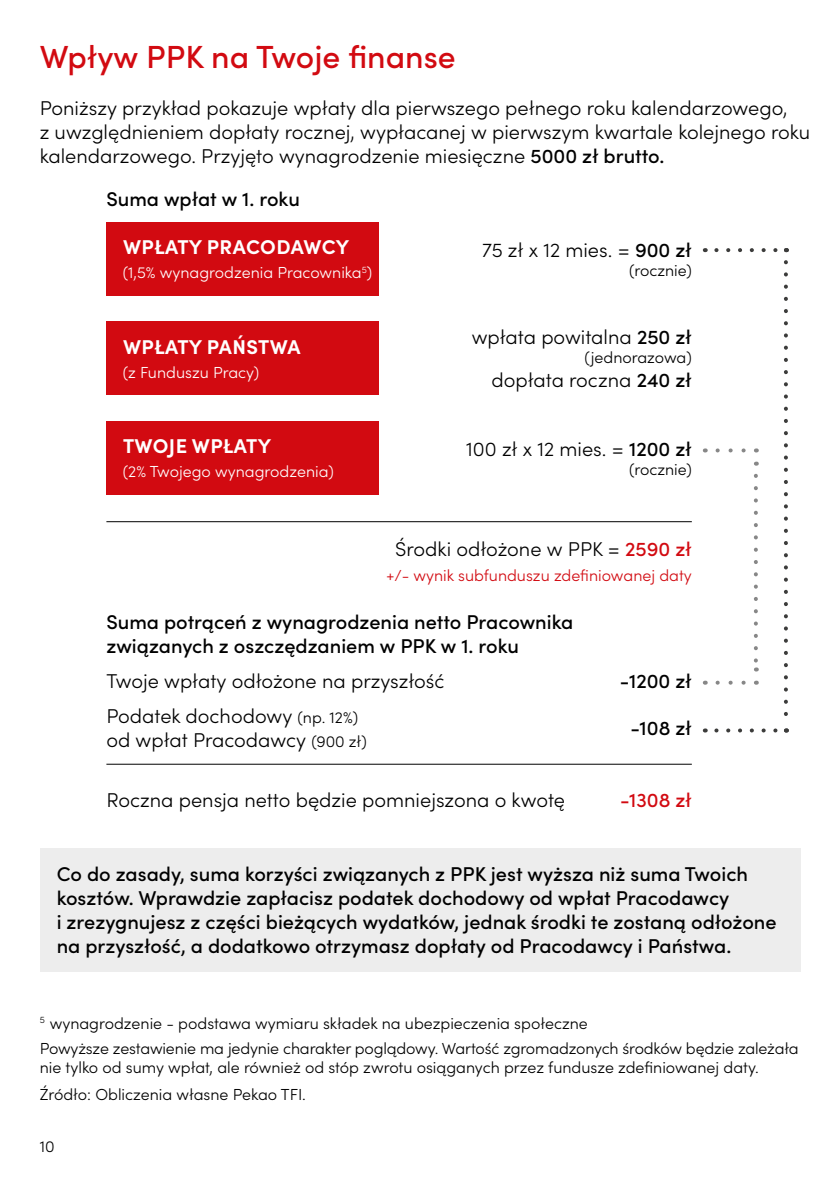
<style>
.page{position:relative;width:840px;height:1191px;background:#fff}
.page>*{position:absolute;margin:0;border:0;box-sizing:border-box;transform-origin:0 0}
.t1{font:500 32px "Sofia Pro";color:#d20a11}
.t2{font:300 20px/24px "Sofia Pro";color:#000}
.t3{font:500 20px/24px "Sofia Pro";color:#000}
.t4{font:700 20px "Sofia Pro";letter-spacing:.02em;color:#fff}
.t5{font:500 20px "Sofia Pro";color:#d20a11}
.t6{font:300 16px/19.2px "Sofia Pro";color:#000}
.t7{font:300 16px "Sofia Pro";color:#fff}
.t8{font:300 16px "Sofia Pro";color:#d20a11}
.s1{font-weight:500}
.s2{font-weight:500;color:#d20a11}
.s3{font-size:16px}
</style>
<div class="page">
<div style="left:40px;top:848px;width:759px;height:123px;background:#ededed"></div>
<div style="left:106px;top:321px;width:272px;height:74px;background:#d20a11"></div>
<div style="left:106px;top:421px;width:272px;height:74px;background:#d20a11"></div>
<div style="left:106px;top:222px;width:272px;height:74px;background:#d20a11"></div>
<hr style="left:106px;top:763px;width:585px;height:1px;background:#000">
<hr style="left:106px;top:521px;width:585px;height:1px;background:#000">
<svg style="left:716px;top:248px;width:62px;height:4px"></svg>
<svg style="left:716px;top:262px;width:71px;height:470px"></svg>
<h1 class="t1" style="left:40px;top:34px;width:417px">Wpływ PPK na Twoje finanse</h1>
<p class="t2" style="left:40px;top:95px;width:771px">Poniższy przykład pokazuje wpłaty dla pierwszego pełnego roku kalendarzowego,<br>z uwzględnieniem dopłaty rocznej, wypłacanej w pierwszym kwartale kolejnego roku kalendarzowego. Przyjęto wynagrodzenie miesięczne <span class="s1">5000 zł brutto.</span></p>
<p class="t3" style="left:106px;top:186px;width:195px">Suma wpłat w 1. roku</p>
<p class="t4" style="left:123px;top:232px;width:228px">WPŁATY PRACODAWCY</p>
<p class="t7" style="left:123px;top:261px;width:251px">(1,5% wynagrodzenia Pracownika<sup>5</sup>)</p>
<p class="t4" style="left:123px;top:331px;width:179px">WPŁATY PAŃSTWA</p>
<p class="t7" style="left:123px;top:360px;width:138px">(z Funduszu Pracy)</p>
<p class="t4" style="left:123px;top:431px;width:150px">TWOJE WPŁATY</p>
<p class="t7" style="left:123px;top:460px;width:212px">(2% Twojego wynagrodzenia)</p>
<p class="t2" style="left:482px;top:236px;width:211px">75 zł x 12 mies. = <span class="s1">900 zł</span></p>
<p class="t6" style="left:628px;top:260px;width:64px">(rocznie)</p>
<p class="t2" style="left:471px;top:324px;width:221px">wpłata powitalna <span class="s1">250 zł</span></p>
<p class="t6" style="left:584px;top:347px;width:109px">(jednorazowa)</p>
<p class="t2" style="left:491px;top:367px;width:202px">dopłata roczna <span class="s1">240 zł</span></p>
<p class="t2" style="left:466px;top:435px;width:227px">100 zł x 12 mies. = <span class="s1">1200 zł</span></p>
<p class="t6" style="left:628px;top:459px;width:64px">(rocznie)</p>
<p class="t2" style="left:395px;top:536px;width:298px">Środki odłożone w PPK = <span class="s2">2590 zł</span></p>
<p class="t8" style="left:386px;top:564px;width:307px">+/- wynik subfunduszu zdefiniowanej daty</p>
<p class="t3" style="left:106px;top:609px;width:468px">Suma potrąceń z wynagrodzenia netto Pracownika związanych z oszczędzaniem w PPK w 1. roku</p>
<p class="t2" style="left:106px;top:667px;width:339px">Twoje wpłaty odłożone na przyszłość</p>
<p class="t2" style="left:106px;top:702px;width:262px">Podatek dochodowy <span class="s3">(np. 12%) </span>od wpłat Pracodawcy <span class="s3">(900 zł)</span></p>
<p class="t2" style="left:106px;top:786px;width:460px">Roczna pensja netto będzie pomniejszona o kwotę</p>
<p class="t3" style="left:619px;top:667px;width:73px">-1200 zł</p>
<p class="t3" style="left:630px;top:714px;width:63px">-108 zł</p>
<p class="t5" style="left:619px;top:785px;width:73px">-1308 zł</p>
<p class="t3" style="left:57px;top:860px;width:721px">Co do zasady, suma korzyści związanych z PPK jest wyższa niż suma Twoich kosztów. Wprawdzie zapłacisz podatek dochodowy od wpłat Pracodawcy<br>i zrezygnujesz z części bieżących wydatków, jednak środki te zostaną odłożone na przyszłość, a dodatkowo otrzymasz dopłaty od Pracodawcy i Państwa.</p>
<p class="t6" style="left:40px;top:1012px;width:549px"><sup>5</sup> wynagrodzenie - podstawa wymiaru składek na ubezpieczenia społeczne</p>
<p class="t6" style="left:40px;top:1038px;width:760px">Powyższe zestawienie ma jedynie charakter poglądowy. Wartość zgromadzonych środków będzie zależała nie tylko od sumy wpłat, ale również od stóp zwrotu osiąganych przez fundusze zdefiniowanej daty.</p>
<p class="t6" style="left:40px;top:1083px;width:267px">Źródło: Obliczenia własne Pekao TFI.</p>
<p class="t6" style="left:40px;top:1136px;width:16px">10</p>
</div>
